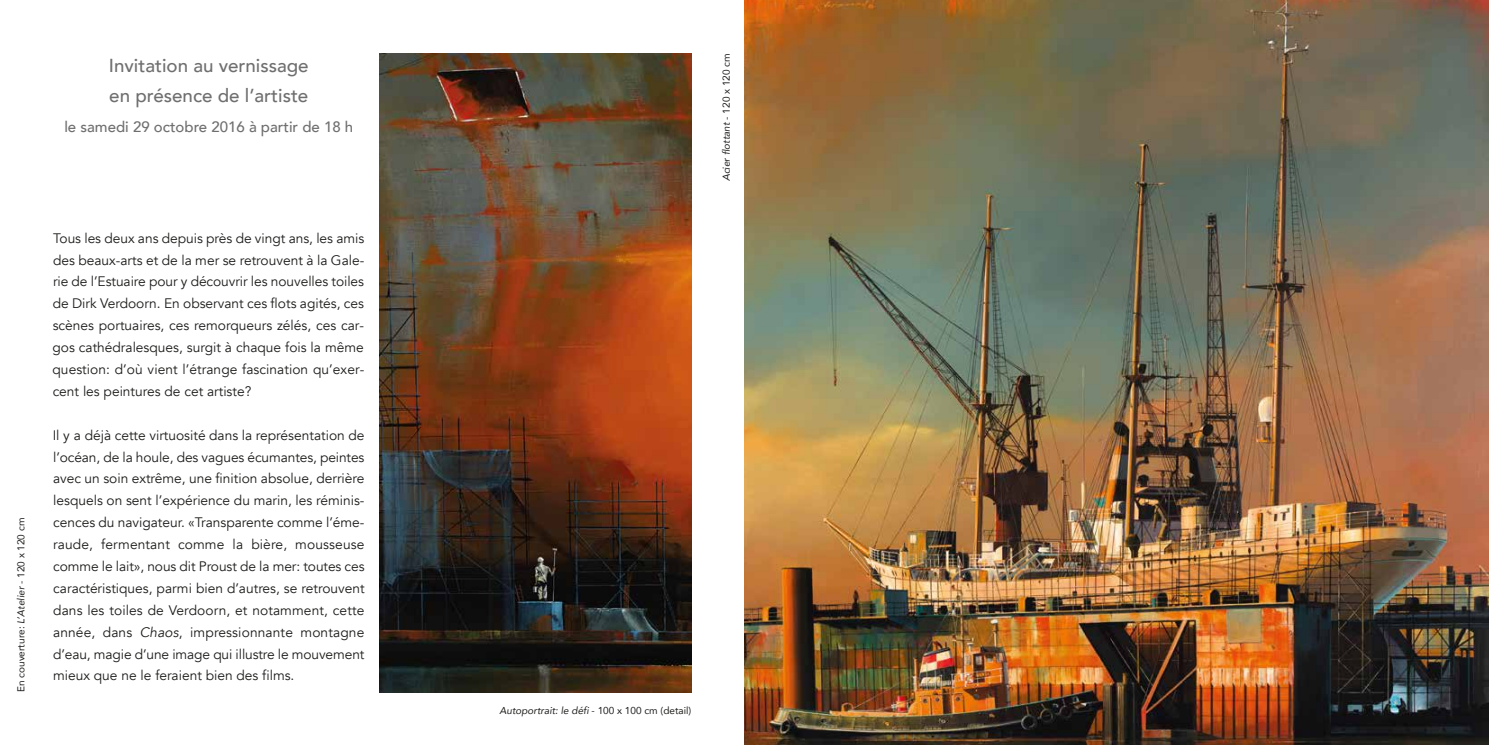
<style>
.page{position:relative;width:1489px;height:745px;background:#fff}
.page>*{position:absolute;margin:0;border:0;box-sizing:border-box;transform-origin:0 0}
.t1{font:500 18.75px/30px "Avenir";color:#706f6f}
.t2{font:500 15px "Avenir";color:#706f6f}
.t3{font:13.75px/21.9px "Avenir";color:#1d1d1b;text-align:justify}
.t4{font:italic 10px "Avenir";color:#1d1d1b}
.t5{font:10px "Avenir";color:#1d1d1b}
.s1{font-style:italic}
.s2{font-style:normal}
</style>
<div class="page">
<img style="left:379px;top:53px;width:312px;height:638px">
<img style="left:744px;top:0;width:744px;height:744px">
<h1 class="t1" style="left:109px;top:50px;width:201px">Invitation au vernissage en présence de l’artiste</h1>
<p class="t2" style="left:64px;top:114px;width:290px">le samedi 29 octobre 2016 à partir de 18 h</p>
<p class="t5" style="left:13px;top:691px;width:176px;rotate:-90deg">En couverture: <span class="s1">L’Atelier</span> - 120 x 120 cm</p>
<p class="t3" style="left:52px;top:227px;width:313px">Tous les deux ans depuis près de vingt ans, les amis des beaux-arts et de la mer se retrouvent à la Gale&shy;rie de l’Estuaire pour y découvrir les nouvelles toiles de Dirk Verdoorn. En observant ces flots agités, ces scènes portuaires, ces remorqueurs zélés, ces car&shy;gos cathédralesques, surgit à chaque fois la même question: d’où vient l’étrange fascination qu’exer&shy;cent les peintures de cet artiste?</p>
<p class="t3" style="left:53px;top:424px;width:313px">Il y a déjà cette virtuosité dans la représentation de l’océan, de la houle, des vagues écumantes, peintes avec un soin extrême, une finition absolue, derrière lesquels on sent l’expérience du marin, les réminis&shy;cences du navigateur. «Transparente comme l’éme&shy;raude, fermentant comme la bière, mousseuse comme le lait», nous dit Proust de la mer: toutes ces caractéristiques, parmi bien d’autres, se retrouvent dans les toiles de Verdoorn, et notamment, cette année, dans <span class="s1">Chaos</span>, impressionnante montagne d’eau, magie d’une image qui illustre le mouvement mieux que ne le feraient bien des films.</p>
<p class="t4" style="left:720px;top:181px;width:129px;rotate:-90deg">Acier flottant <span class="s2">- 120 x 120 cm</span></p>
<p class="t4" style="left:499px;top:704px;width:193px">Autoportrait: le défi <span class="s2">- 100 x 100 cm (detail)</span></p>
</div>
